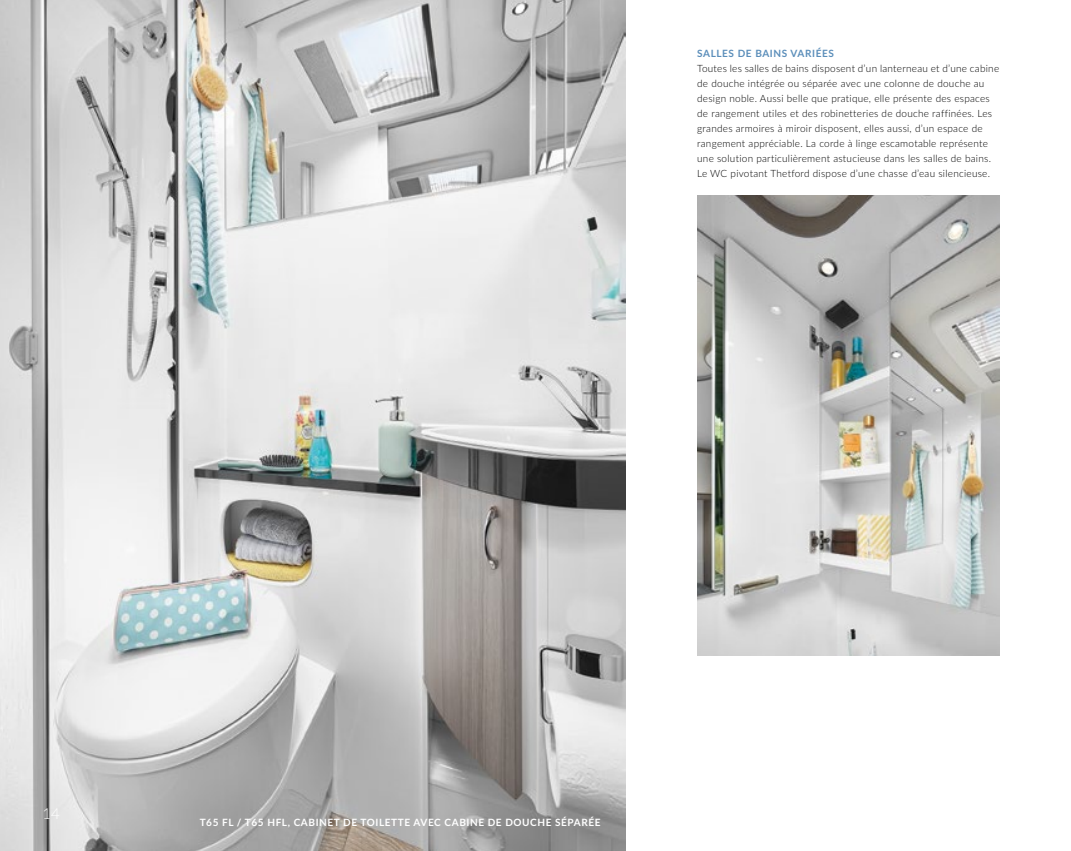
<style>
.page{position:relative;width:1071px;height:851px;background:#fff}
.page>*{position:absolute;margin:0;border:0;box-sizing:border-box;transform-origin:0 0}
.t1{font:300 15px "Lato";color:#fff}
.t2{font:300 10px/15px "Lato";letter-spacing:.025em;color:#000}
.t3{font:700 10px "Lato";letter-spacing:.06em;color:#fff}
.t4{font:700 10px "Lato";letter-spacing:.06em;color:#5b8eba}
</style>
<div class="page">
<img style="left:0;top:0;width:625px;height:850px">
<img style="left:697px;top:195px;width:302px;height:461px">
<p class="t4" style="left:697px;top:46px;width:138px">SALLES DE BAINS VARIÉES</p>
<p class="t2" style="left:697px;top:61px;width:303px">Toutes les salles de bains disposent d’un lanterneau et d’une cabine de douche intégrée ou séparée avec une colonne de douche au design noble. Aussi belle que pratique, elle présente des espaces de rangement utiles et des robinetteries de douche raffinées. Les grandes armoires à miroir disposent, elles aussi, d’un espace de rangement appréciable. La corde à linge escamotable représente une solution particulièrement astucieuse dans les salles de bains.<br>Le WC pivotant Thetford dispose d’une chasse d’eau silencieuse.</p>
<h1 class="t1" style="left:43px;top:803px;width:19px">14</h1>
<p class="t3" style="left:200px;top:815px;width:402px">T65 FL / T65 HFL, CABINET DE TOILETTE AVEC CABINE DE DOUCHE SÉPARÉE</p>
</div>
